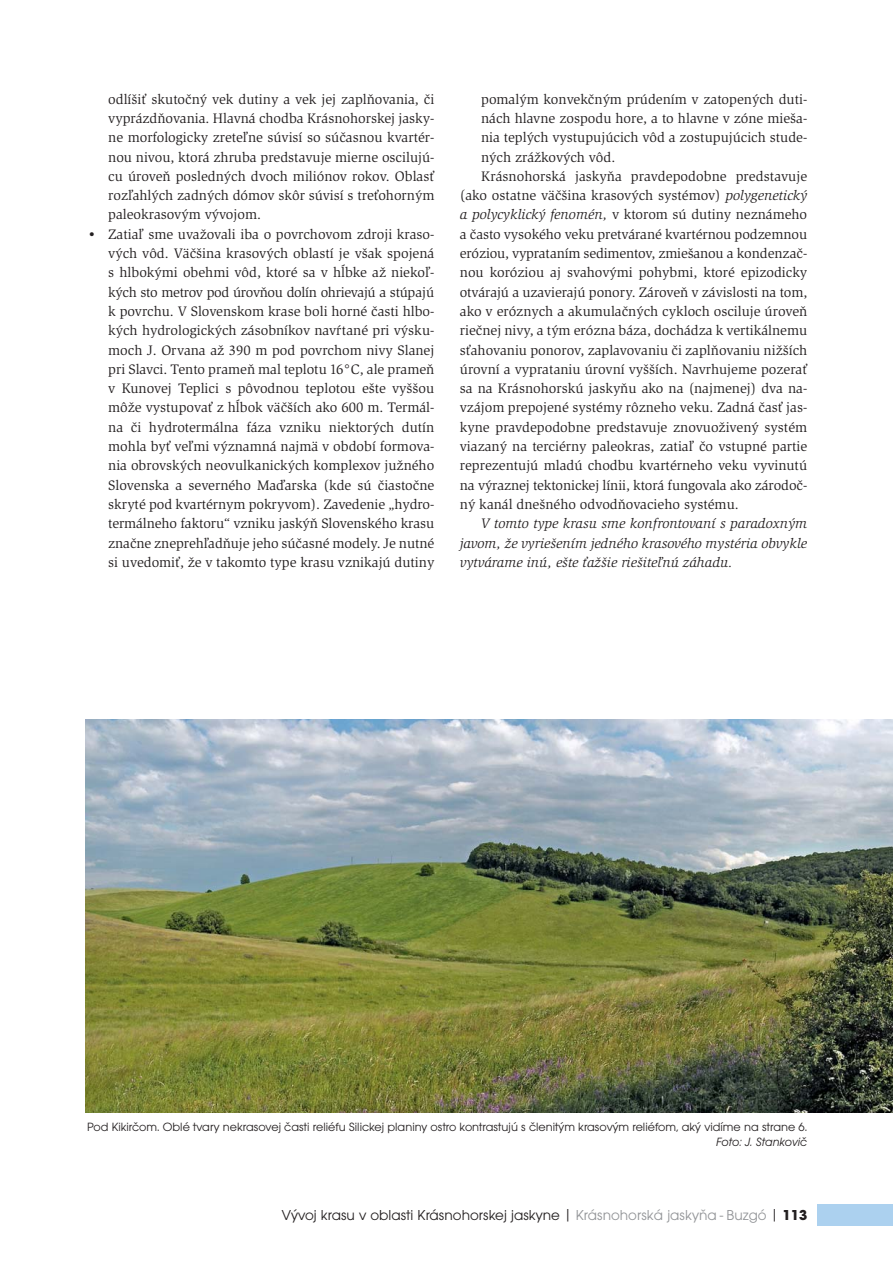
<style>
.page{position:relative;width:893px;height:1263px;background:#fff}
.page>*{position:absolute;margin:0;border:0;box-sizing:border-box;transform-origin:0 0}
.t1{font:15px "Avant Gar Got Itc TCE";color:#231f20}
.t2{font:14.25px/19.4px "Slimbach Itc TCE";color:#231f20;text-align:justify}
.t3{font:italic 14.25px/19.4px "Slimbach Itc TCE";color:#231f20;text-align:justify}
.t4{font:12.45px "Avant Gar Got Itc TCE";color:#231f20}
.t5{font:12.45px "Avant Gar Got Itc TCE Book Obli";color:#231f20}
.s1{font-style:italic}
.s2{color:#939598}
.s3{font-weight:700}
</style>
<div class="page">
<div style="left:817px;top:1205px;width:75px;height:21px;background:#acd1ef"></div>
<img style="left:85px;top:719px;width:807px;height:394px">
<p class="t2" style="left:108px;top:90px;width:327px">odlíšiť skutočný vek dutiny a vek jej zaplňovania, či vyprázdňovania. Hlavná chodba Krásnohorskej jasky&shy;ne morfologicky zreteľne súvisí so súčasnou kvartér&shy;nou nivou, ktorá zhruba predstavuje mierne oscilujú&shy;cu úroveň posledných dvoch miliónov rokov. Oblasť rozľahlých zadných dómov skôr súvisí s treťohorným paleokrasovým vývojom.</p>
<p class="t2" style="left:108px;top:226px;width:327px;text-indent:-21px">• Zatiaľ sme uvažovali iba o povrchovom zdroji kraso&shy;vých vôd. Väčšina krasových oblastí je však spojená s hlbokými obehmi vôd, ktoré sa v hĺbke až niekoľ&shy;kých sto metrov pod úrovňou dolín ohrievajú a stúpajú k povrchu. V Slovenskom krase boli horné časti hlbo&shy;kých hydrologických zásobníkov navŕtané pri výsku&shy;moch J. Orvana až 390 m pod povrchom nivy Slanej pri Slavci. Tento prameň mal teplotu 16°C, ale prameň v Kunovej Teplici s pôvodnou teplotou ešte vyššou môže vystupovať z hĺbok väčších ako 600 m. Termál&shy;na či hydrotermálna fáza vzniku niektorých dutín mohla byť veľmi významná najmä v období formova&shy;nia obrovských neovulkanických komplexov južného Slovenska a severného Maďarska (kde sú čiastočne skryté pod kvartérnym pokryvom). Zavedenie „hydro&shy;termálneho faktoru“ vzniku jaskýň Slovenského krasu značne zneprehľadňuje jeho súčasné modely. Je nutné si uvedomiť, že v takomto type krasu vznikajú dutiny</p>
<p class="t2" style="left:481px;top:90px;width:327px">pomalým konvekčným prúdením v zatopených duti-</p>
<p class="t2" style="left:481px;top:110px;width:327px">nách hlavne zospodu hore, a to hlavne v zóne mieša-</p>
<p class="t2" style="left:481px;top:129px;width:327px">nia teplých vystupujúcich vôd a zostupujúcich stude-</p>
<p class="t2" style="left:481px;top:148px;width:136px">ných zrážkových vôd.</p>
<p class="t2" style="left:481px;top:168px;width:327px">Krásnohorská jaskyňa pravdepodobne predstavuje</p>
<p class="t2" style="left:460px;top:187px;width:349px">(ako ostatne väčšina krasových systémov) <span class="s1">polygenetický</span></p>
<p class="t2" style="left:460px;top:206px;width:349px"><span class="s1">a polycyklický fenomén,</span> v ktorom sú dutiny neznámeho</p>
<p class="t2" style="left:460px;top:226px;width:349px">a často vysokého veku pretvárané kvartérnou podzemnou</p>
<p class="t2" style="left:460px;top:245px;width:349px">eróziou, vyprataním sedimentov, zmiešanou a kondenzač-</p>
<p class="t2" style="left:460px;top:264px;width:349px">nou koróziou aj svahovými pohybmi, ktoré epizodicky</p>
<p class="t2" style="left:460px;top:283px;width:349px">otvárajú a uzavierajú ponory. Zároveň v závislosti na tom,</p>
<p class="t2" style="left:460px;top:303px;width:349px">ako v eróznych a akumulačných cykloch osciluje úroveň</p>
<p class="t2" style="left:460px;top:322px;width:349px">riečnej nivy, a tým erózna báza, dochádza k vertikálnemu</p>
<p class="t2" style="left:460px;top:341px;width:349px">sťahovaniu ponorov, zaplavovaniu či zaplňovaniu nižších</p>
<p class="t2" style="left:460px;top:361px;width:349px">úrovní a vyprataniu úrovní vyšších. Navrhujeme pozerať</p>
<p class="t2" style="left:460px;top:380px;width:349px">sa na Krásnohorskú jaskyňu ako na (najmenej) dva na-</p>
<p class="t2" style="left:460px;top:399px;width:349px">vzájom prepojené systémy rôzneho veku. Zadná časť jas-</p>
<p class="t2" style="left:460px;top:419px;width:349px">kyne pravdepodobne predstavuje znovuoživený systém</p>
<p class="t2" style="left:460px;top:438px;width:349px">viazaný na terciérny paleokras, zatiaľ čo vstupné partie</p>
<p class="t2" style="left:460px;top:457px;width:349px">reprezentujú mladú chodbu kvartérneho veku vyvinutú</p>
<p class="t2" style="left:460px;top:477px;width:349px">na výraznej tektonickej línii, ktorá fungovala ako zárodoč-</p>
<p class="t2" style="left:460px;top:496px;width:280px">ný kanál dnešného odvodňovacieho systému.</p>
<p class="t3" style="left:460px;top:515px;width:349px;text-indent:21px">V tomto type krasu sme konfrontovaní s paradoxným javom, že vyriešením jedného krasového mystéria obvykle vytvárame inú, ešte ťažšie riešiteľnú záhadu.</p>
<p class="t4" style="left:87px;top:1122px;width:721px">Pod Kikirčom. Oblé tvary nekrasovej časti reliéfu Silickej planiny ostro kontrastujú s členitým krasovým reliéfom, aký vidíme na strane 6.</p>
<p class="t5" style="left:716px;top:1137px;width:93px">Foto: J. Stankovič</p>
<p class="t1" style="left:282px;top:1209px;width:527px">Vývoj krasu v oblasti Krásnohorskej jaskyne | <span class="s2">Krásnohorská jaskyňa - Buzgó</span> | <span class="s3">113</span></p>
</div>
